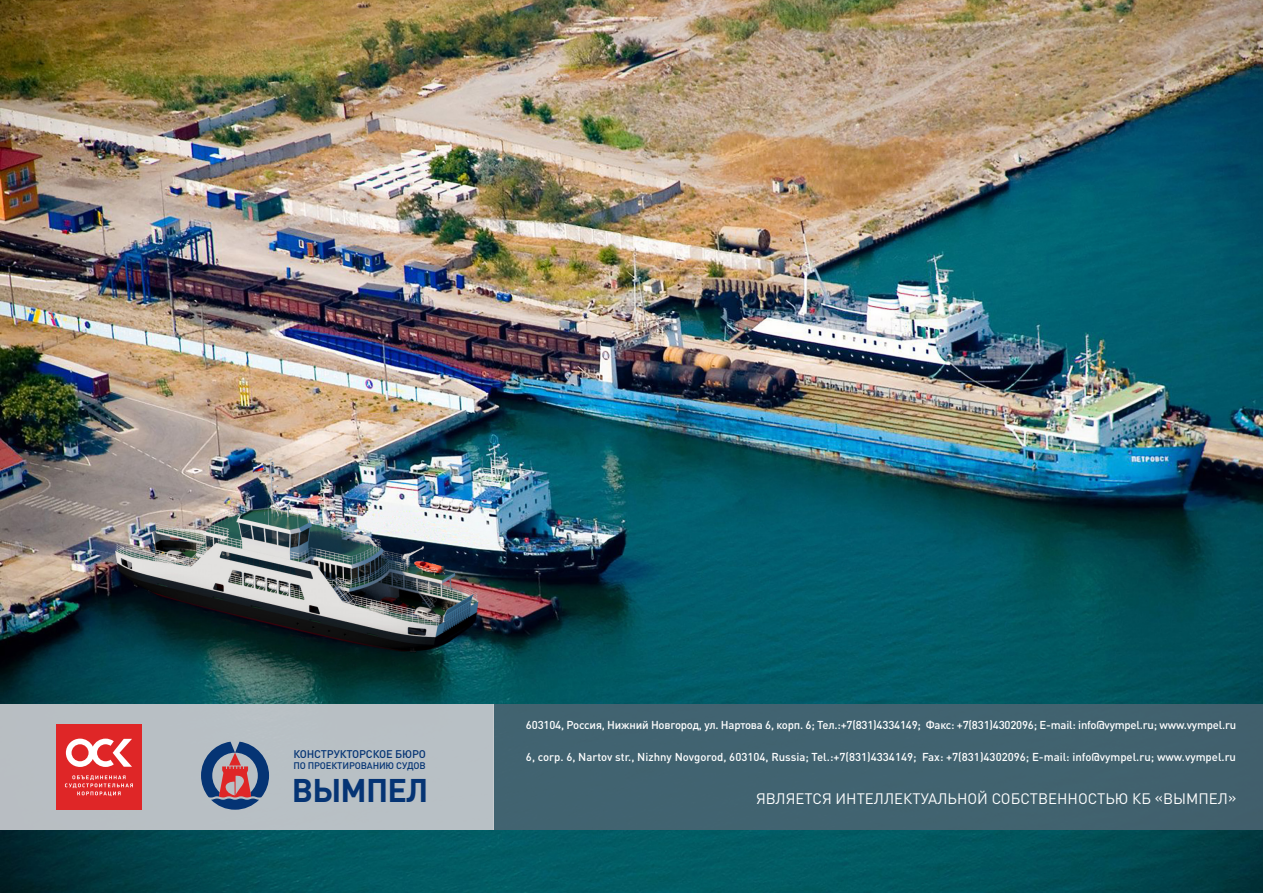
<style>
.page{position:relative;width:1263px;height:893px;background:#fff}
.page>*{position:absolute;margin:0;border:0;box-sizing:border-box;transform-origin:0 0}
.t1{font:700 32.4px "DIN Pro";letter-spacing:-.025em;color:#053474}
.t2{font:15px "DIN Pro";color:#fff}
.t3{font:500 11.4px "DIN Pro";letter-spacing:-.02em;color:#fff}
.t4{font:500 11.4px "DIN Pro";color:#fff}
.t5{font:500 10.95px "DIN Pro";letter-spacing:-.015em;color:#053474}
.t6{font:500 9.45px "DIN Pro";letter-spacing:-.015em;color:#053474}
</style>
<div class="page">
<img style="left:0;top:0;width:1263px;height:893px">
<div style="left:493px;top:704px;width:770px;height:126px;background:#416370"></div>
<div style="left:0;top:704px;width:493px;height:126px;background:#b8c0c4"></div>
<div style="left:56px;top:724px;width:85px;height:85px;background:#df2627"></div>
<svg style="left:66px;top:739px;width:66px;height:28px"></svg>
<svg style="left:65px;top:775px;width:68px;height:21px"></svg>
<svg style="left:201px;top:742px;width:68px;height:68px"></svg>
<p class="t5" style="left:293px;top:746px;width:134px">КОНСТРУКТОРСКОЕ БЮРО</p>
<p class="t6" style="left:293px;top:759px;width:134px">ПО ПРОЕКТИРОВАНИЮ СУДОВ</p>
<p class="t3" style="left:526px;top:717px;width:712px">603104, Россия, Нижний Новгород, ул. Нартова 6, корп. 6; Тел.:+7(831)4334149; Факс: +7(831)4302096; E-mail: info@vympel.ru; www.vympel.ru</p>
<p class="t4" style="left:526px;top:749px;width:712px">6, corp. 6, Nartov str., Nizhny Novgorod, 603104, Russia; Теl.:+7(831)4334149; Fax: +7(831)4302096; E-mail: info@vympel.ru; www.vympel.ru</p>
<p class="t1" style="left:292px;top:769px;width:138px">ВЫМПЕЛ</p>
<p class="t2" style="left:756px;top:788px;width:482px">ЯВЛЯЕТСЯ ИНТЕЛЛЕКТУАЛЬНОЙ СОБСТВЕННОСТЬЮ КБ «ВЫМПЕЛ»</p>
</div>
